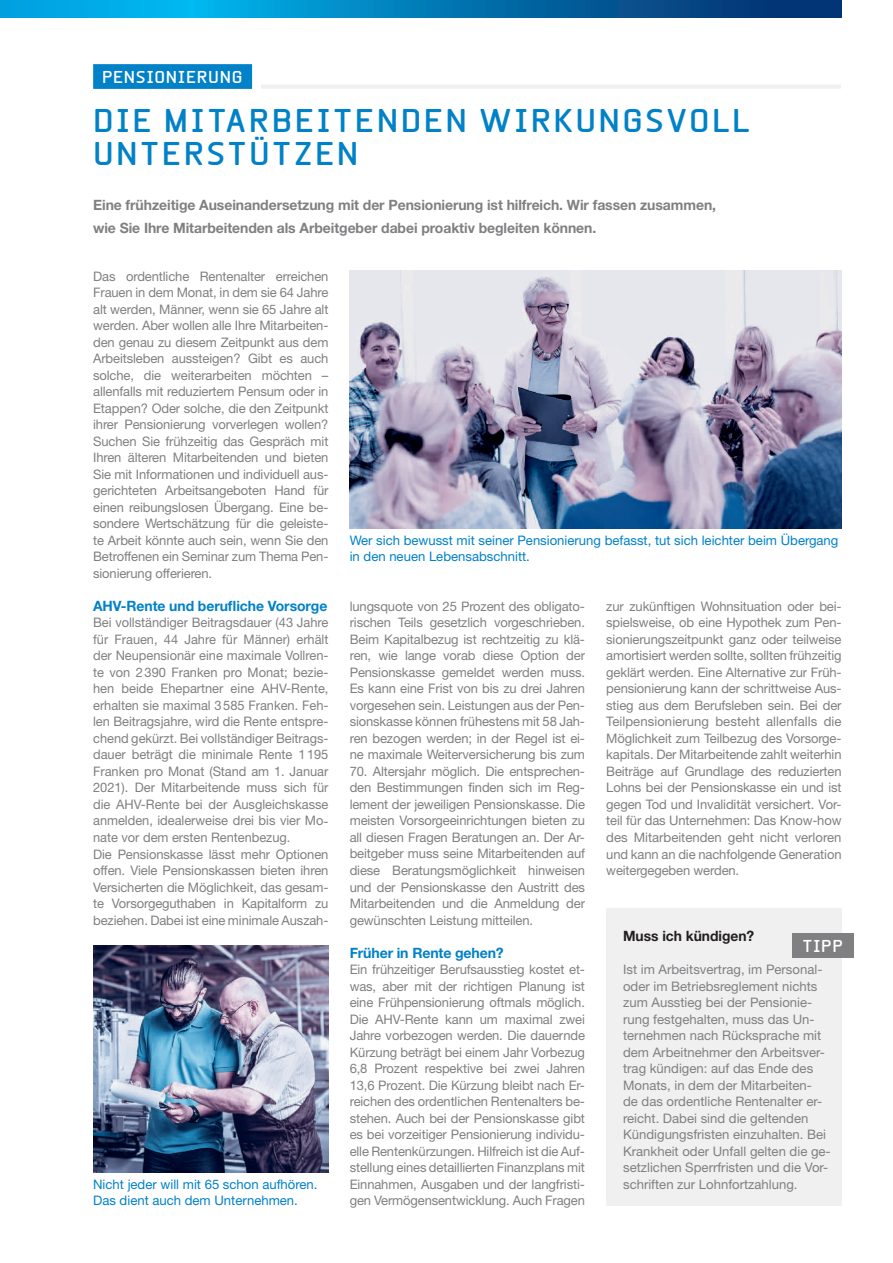
<style>
.page{position:relative;width:893px;height:1263px;background:#fff}
.page>*{position:absolute;margin:0;border:0;box-sizing:border-box;transform-origin:0 0}
.t1{font:700 31.5px/33px "Beta Sans";letter-spacing:.075em;color:#0081c8}
.t2{font:700 16.5px "Beta Sans";letter-spacing:.04em;color:#fff}
.t3{font:700 14.25px/22.5px "Helvetica Neue LT Std";letter-spacing:-.005em;color:#808083}
.t4{font:700 14.25px "Helvetica Neue LT Std";letter-spacing:-.005em;color:#0081c8}
.t5{font:700 14.25px "Helvetica Neue LT Std";color:#231f20}
.t6{font:13.2px/16.5px "Helvetica Neue LT Std";letter-spacing:-.005em;color:#808083;text-align:justify}
.t7{font:13.2px/16.5px "Helvetica Neue LT Std";color:#0081c8}
</style>
<div class="page">
<svg style="left:0;top:0;width:842px;height:17px;background:#0179b5"></svg>
<div style="left:93px;top:64px;width:159px;height:25px;background:#0081c8"></div>
<hr style="left:261px;top:85px;width:580px;height:4px;background:#f0f0f1">
<div style="left:606px;top:908px;width:235px;height:297px;background:#f0f0f1"></div>
<img style="left:350px;top:270px;width:491px;height:258px">
<img style="left:93px;top:945px;width:235px;height:227px">
<div style="left:792px;top:933px;width:61px;height:24px;background:#808083"></div>
<p class="t2" style="left:102px;top:67px;width:142px">PENSIONIERUNG</p>
<h1 class="t1" style="left:93px;top:104px;width:658px">DIE MITARBEITENDEN WIRKUNGSVOLL<br>UNTERSTÜTZEN</h1>
<p class="t3" style="left:93px;top:194px;width:624px">Eine frühzeitige Auseinandersetzung mit der Pensionierung ist hilfreich. Wir fassen zusammen, wie Sie Ihre Mitarbeitenden als Arbeitgeber dabei proaktiv begleiten können.</p>
<p class="t6" style="left:93px;top:268px;width:237px">Das ordentliche Rentenalter erreichen Frauen in dem Monat, in dem sie 64 Jahre alt werden, Männer, wenn sie 65 Jahre alt werden. Aber wollen alle Ihre Mitarbeiten&shy;den genau zu diesem Zeitpunkt aus dem Arbeitsleben aussteigen? Gibt es auch solche, die weiterarbeiten möchten – allenfalls mit reduziertem Pensum oder in Etappen? Oder solche, die den Zeitpunkt ihrer Pensionierung vorverlegen wollen?<br>Suchen Sie frühzeitig das Gespräch mit Ihren älteren Mitarbeitenden und bieten Sie mit Informationen und individuell aus&shy;gerichteten Arbeitsangeboten Hand für einen reibungslosen Übergang. Eine be&shy;sondere Wertschätzung für die geleiste&shy;te Arbeit könnte auch sein, wenn Sie den Betroffenen ein Seminar zum Thema Pen&shy;sionierung offerieren.</p>
<p class="t4" style="left:93px;top:597px;width:236px">AHV-Rente und berufliche Vorsorge</p>
<p class="t6" style="left:93px;top:614px;width:237px;text-align:left">Bei vollständiger Beitragsdauer (43 Jahre für Frauen, 44 Jahre für Männer) erhält der Neupensionär eine maximale Vollren&shy;te von 2390 Franken pro Monat; bezie&shy;hen beide Ehepartner eine AHV-Rente, erhalten sie maximal 3585 Franken. Feh&shy;len Beitragsjahre, wird die Rente entspre&shy;chend gekürzt. Bei vollständiger Beitrags&shy;dauer beträgt die minimale Rente 1195<br>Franken pro Monat (Stand am 1. Januar 2021). Der Mitarbeitende muss sich für die AHV-Rente bei der Ausgleichskasse anmelden, idealerweise drei bis vier Mo&shy;nate vor dem ersten Rentenbezug.<br>Die Pensionskasse lässt mehr Optionen offen. Viele Pensionskassen bieten ihren Versicherten die Möglichkeit, das gesam&shy;te Vorsorgeguthaben in Kapitalform zu beziehen. Dabei ist eine minimale Auszah-</p>
<p class="t7" style="left:93px;top:1175px;width:226px">Nicht jeder will mit 65 schon aufhören.<br>Das dient auch dem Unternehmen.</p>
<p class="t7" style="left:350px;top:532px;width:490px">Wer sich bewusst mit seiner Pensionierung befasst, tut sich leichter beim Übergang in den neuen Lebensabschnitt.</p>
<p class="t6" style="left:350px;top:598px;width:237px">lungsquote von 25 Prozent des obligato&shy;rischen Teils gesetzlich vorgeschrieben.<br>Beim Kapitalbezug ist rechtzeitig zu klä&shy;ren, wie lange vorab diese Option der Pensionskasse gemeldet werden muss.<br>Es kann eine Frist von bis zu drei Jahren vorgesehen sein. Leistungen aus der Pen&shy;sionskasse können frühestens mit 58 Jah&shy;ren bezogen werden; in der Regel ist ei&shy;ne maximale Weiterversicherung bis zum</p>
<p class="t6" style="left:350px;top:763px;width:237px">70. Altersjahr möglich. Die entsprechen&shy;den Bestimmungen finden sich im Reg&shy;lement der jeweiligen Pensionskasse. Die meisten Vorsorgeeinrichtungen bieten zu all diesen Fragen Beratungen an. Der Ar&shy;beitgeber muss seine Mitarbeitenden auf diese Beratungsmöglichkeit hinweisen und der Pensionskasse den Austritt des Mitarbeitenden und die Anmeldung der gewünschten Leistung mitteilen.</p>
<p class="t4" style="left:350px;top:943px;width:156px">Früher in Rente gehen?</p>
<p class="t6" style="left:350px;top:961px;width:237px">Ein frühzeitiger Berufsausstieg kostet et&shy;was, aber mit der richtigen Planung ist eine Frühpensionierung oftmals möglich.<br>Die AHV-Rente kann um maximal zwei Jahre vorbezogen werden. Die dauernde Kürzung beträgt bei einem Jahr Vorbezug 6,8 Prozent respektive bei zwei Jahren 13,6 Prozent. Die Kürzung bleibt nach Er&shy;reichen des ordentlichen Rentenalters be&shy;stehen. Auch bei der Pensionskasse gibt es bei vorzeitiger Pensionierung individu&shy;elle Rentenkürzungen. Hilfreich ist die Auf&shy;stellung eines detaillierten Finanzplans mit Einnahmen, Ausgaben und der langfristi&shy;gen Vermögensentwicklung. Auch Fragen</p>
<p class="t6" style="left:606px;top:598px;width:237px">zur zukünftigen Wohnsituation oder bei&shy;spielsweise, ob eine Hypothek zum Pen&shy;sionierungszeitpunkt ganz oder teilweise amortisiert werden sollte, sollten frühzeitig geklärt werden. Eine Alternative zur Früh&shy;pensionierung kann der schrittweise Aus&shy;stieg aus dem Berufsleben sein. Bei der Teilpensionierung besteht allenfalls die Möglichkeit zum Teilbezug des Vorsorge&shy;kapitals. Der Mitarbeitende zahlt weiterhin Beiträge auf Grundlage des reduzierten Lohns bei der Pensionskasse ein und ist gegen Tod und Invalidität versichert. Vor&shy;teil für das Unternehmen: Das Know-how des Mitarbeitenden geht nicht verloren und kann an die nachfolgende Generation weitergegeben werden.</p>
<p class="t5" style="left:623px;top:927px;width:133px">Muss ich kündigen?</p>
<p class="t6" style="left:623px;top:961px;width:209px;text-align:left">Ist im Arbeitsvertrag, im Personal&shy;oder im Betriebsreglement nichts zum Ausstieg bei der Pensionie&shy;rung festgehalten, muss das Un&shy;ternehmen nach Rücksprache mit dem Arbeitnehmer den Arbeitsver&shy;trag kündigen: auf das Ende des Monats, in dem der Mitarbeiten-<br>de das ordentliche Rentenalter er&shy;reicht. Dabei sind die geltenden Kündigungsfristen einzuhalten. Bei Krankheit oder Unfall gelten die ge&shy;setzlichen Sperrfristen und die Vor&shy;schriften zur Lohnfortzahlung.</p>
<p class="t2" style="left:802px;top:936px;width:42px">TIPP</p>
</div>
